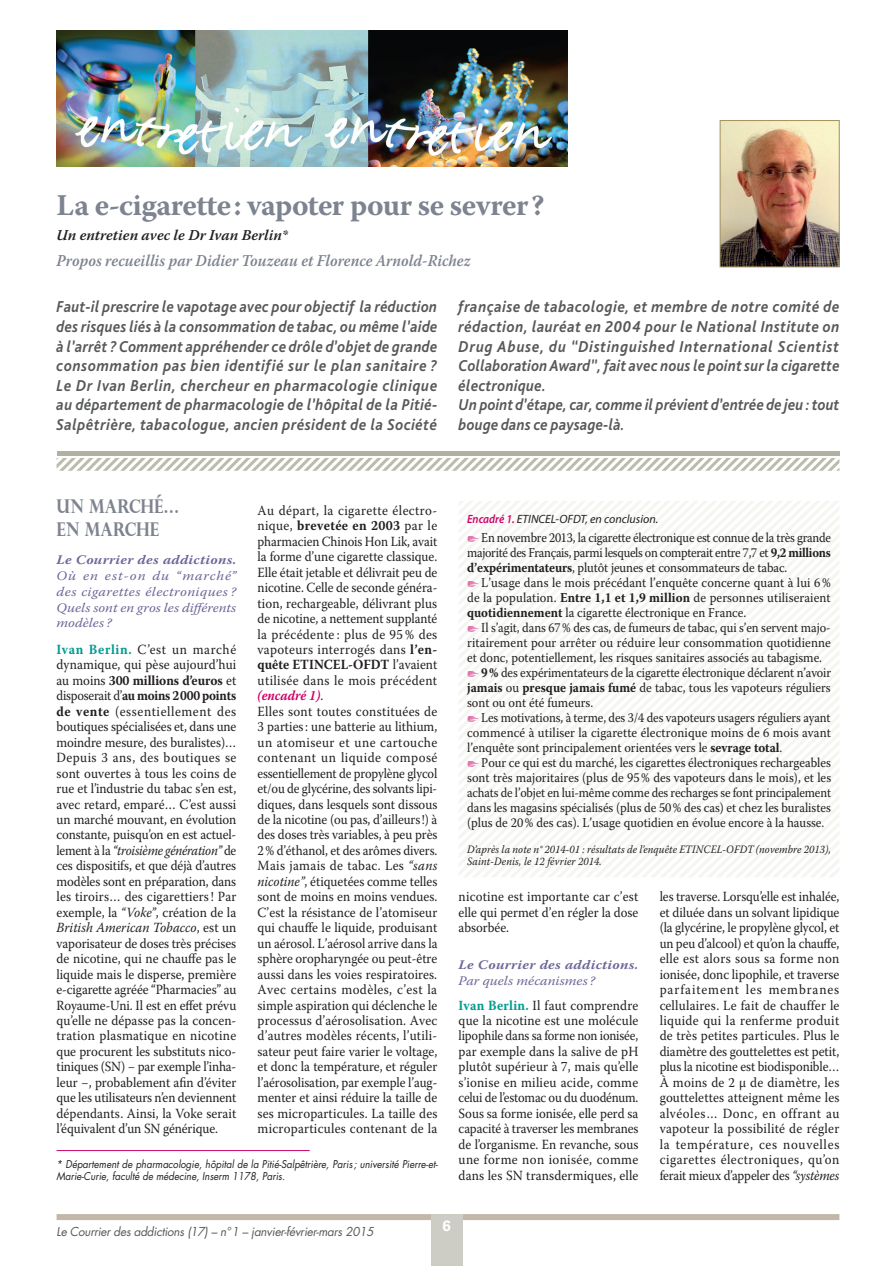
<style>
.page{position:relative;width:896px;height:1266px;background:#fff}
.page>*{position:absolute;margin:0;border:0;box-sizing:border-box;transform-origin:0 0}
.t1{font:700 30px "Warnock Pro";letter-spacing:-.02em;color:#7e8390}
.t2{font:700 18.9px/22.5px "Perpetua Titling";color:#7e8390;scale:.84 1}
.t3{font:italic 700 16.5px/19.5px "Bliss Pro";letter-spacing:.035em;color:#57585a;text-align:justify;scale:.91 1}
.t4{font:italic 700 16.5px/19.5px "Bliss Pro";letter-spacing:.035em;color:#57585a;scale:.93 1}
.t5{font:italic 600 16.5px "Warnock Pro";color:#7e8390;scale:.92 1}
.t6{font:italic 600 15px "Warnock Pro";color:#231f20}
.t7{font:700 15px "Univers LT Std";color:#fff}
.t8{font:13.95px/15.5px "Warnock Pro";color:#231f20;text-align:justify;scale:.93 1}
.t9{font:13.95px/15.5px "Warnock Pro";color:#231f20;text-align:justify;scale:.91 1}
.t10{font:13.5px/15px "Warnock Pro";color:#231f20;text-align:justify;scale:.91 1}
.t11{font:13.5px/15px "Warnock Pro";color:#231f20;text-align:justify;scale:.92 1}
.t12{font:13.5px/15px "Warnock Pro";color:#231f20;text-align:justify;scale:.93 1}
.t13{font:italic 13.05px/15.8px "Warnock Pro";color:#6b6798;text-align:justify;scale:1.1 1}
.t14{font:italic 700 13.05px "Warnock Pro";letter-spacing:.02em;color:#6b6798;scale:1.1 1}
.t15{font:italic 13.05px "Warnock Pro";color:#6b6798;scale:1.09 1}
.t16{font:italic 12px "Futura Std";letter-spacing:-.02em;color:#57585a}
.t17{font:italic 12px "Myriad Pro";color:#231f20}
.t18{font:italic 11.25px/12.8px "Warnock Pro";letter-spacing:.01em;color:#231f20;scale:.92 1}
.t19{font:italic 10.5px/12px "Futura Std";color:#231f20;scale:.92 1}
.s1{font-weight:700;color:#009b90}
.s2{font-weight:700}
.s3{font-style:italic}
.s4{font-weight:700;font-style:italic;color:#cd0268}
.s5{font-weight:600;color:#cd0268}
.s6{color:#cd0268}
</style>
<div class="page">
<img style="left:57px;top:30px;width:510px;height:137px">
<div style="left:57px;top:1213px;width:782px;height:6px;background:#c3b7a9"></div>
<div style="left:431px;top:1213px;width:31px;height:52px;background:#cecdc5"></div>
<img style="left:721px;top:122px;width:116px;height:143px">
<div style="left:719px;top:120px;width:120px;height:147px;border:1px solid #a29161"></div>
<div style="left:57px;top:451px;width:782px;height:5px;background:#b1b0a3"></div>
<svg style="left:57px;top:458px;width:782px;height:13px"></svg>
<hr style="left:57px;top:1150px;width:253px;height:1px;background:#cd0268">
<svg style="left:459px;top:501px;width:380px;height:376px"></svg>
<h1 class="t1" style="left:57px;top:187px;width:489px">La e-cigarette : vapoter pour se sevrer ?</h1>
<p class="t6" style="left:57px;top:226px;width:233px">Un entretien avec le Dr Ivan Berlin*</p>
<p class="t5" style="left:57px;top:251px;width:451px">Propos recueillis par Didier Touzeau et Florence Arnold-Richez</p>
<p class="t3" style="left:57px;top:297px;width:420px">Faut-il prescrire le vapotage avec pour objectif la réduction des risques liés à la consommation de tabac, ou même l’aide à l’arrêt ? Comment appréhender ce drôle d’objet de grande consommation pas bien identifié sur le plan sanitaire ?<br>Le Dr Ivan Berlin, chercheur en pharmacologie clinique au département de pharmacologie de l’hôpital de la Pitié-Salpêtrière, tabacologue, ancien président de la Société</p>
<p class="t4" style="left:458px;top:297px;width:411px">française de tabacologie, et membre de notre comité de rédaction, lauréat en 2004 pour le National Institute on Drug Abuse, du “Distinguished International Scientist Collaboration Award”, fait avec nous le point sur la cigarette électronique.<br>Un point d’étape, car, comme il prévient d’entrée de jeu : tout bouge dans ce paysage-là.</p>
<h2 class="t2" style="left:57px;top:495px;width:148px">UN MARCHÉ…<br>EN MARCHE</h2>
<p class="t14" style="left:57px;top:552px;width:165px">Le Courrier des addictions.</p>
<p class="t13" style="left:57px;top:567px;width:165px">Où en est-on du “marché” des cigarettes électroniques ?<br>Quels sont en gros les différents modèles ?</p>
<p class="t8" style="left:57px;top:641px;width:195px"><span class="s1">Ivan Berlin.</span> C’est un marché dynamique, qui pèse aujourd’hui au moins <span class="s2">300 millions d’euros</span> et disposerait d’<span class="s2">au moins 2 000 points de vente</span> (essentiellement des boutiques spécialisées et, dans une moindre mesure, des buralistes)… Depuis 3 ans, des boutiques se sont ouvertes à tous les coins de rue et l’industrie du tabac s’en est, avec retard, emparé… C’est aussi un marché mouvant, en évolution constante, puisqu’on en est actuel&shy;lement à la <span class="s3">“troisième génération”</span> de ces dispositifs, et que déjà d’autres modèles sont en préparation, dans les tiroirs… des cigarettiers ! Par exemple, la <span class="s3">“Voke”</span>, création de la <span class="s3">British American Tobacco</span>, est un vaporisateur de doses très précises de nicotine, qui ne chauffe pas le liquide mais le disperse, première e-cigarette agréée “Pharmacies” au Royaume-Uni. Il est en effet prévu qu’elle ne dépasse pas la concen&shy;tration plasmatique en nicotine que procurent les substituts nico&shy;tiniques (SN) − par exemple l’inha&shy;leur −, probablement afin d’éviter que les utilisateurs n’en deviennent dépendants. Ainsi, la Voke serait l’équivalent d’un SN générique.</p>
<p class="t8" style="left:257px;top:502px;width:195px;text-align:left">Au départ, la cigarette électro&shy;nique, <span class="s2">brevetée en 2003</span> par le pharmacien Chinois Hon Lik, avait la forme d’une cigarette classique.<br>Elle était jetable et délivrait peu de nicotine. Celle de seconde généra&shy;tion, rechargeable, délivrant plus de nicotine, a nettement supplanté la précédente : plus de 95 % des vapoteurs interrogés dans <span class="s2">l’en&shy;quête ETINCEL-OFDT</span> l’avaient utilisée dans le mois précédent <span class="s4">(encadré 1)</span>.<br>Elles sont toutes constituées de 3 parties : une batterie au lithium, un atomiseur et une cartouche contenant un liquide composé essentiellement de propylène glycol et/ou de glycérine, des solvants lipi&shy;diques, dans lesquels sont dissous de la nicotine (ou pas, d’ailleurs !) à des doses très variables, à peu près 2 % d’éthanol, et des arômes divers.<br>Mais jamais de tabac. Les <span class="s3">“sans nicotine”</span>, étiquetées comme telles sont de moins en moins vendues.<br>C’est la résistance de l’atomiseur qui chauffe le liquide, produisant un aérosol. L’aérosol arrive dans la sphère oro pharyngée ou peut-être aussi dans les voies respiratoires.<br>Avec certains modèles, c’est la simple aspiration qui déclenche le processus d’aérosolisation. Avec d’autres modèles récents, l’utili&shy;sateur peut faire varier le voltage, et donc la température, et réguler l’aérosolisation, par exemple l’aug&shy;menter et ainsi réduire la taille de ses micro particules. La taille des microparticules contenant de la</p>
<p class="t19" style="left:57px;top:1158px;width:416px">* Département de pharmacologie, hôpital de la Pitié-Salpêtrière, Paris ; université Pierre-et-<br>Marie-Curie, faculté de médecine, Inserm 1178, Paris.</p>
<p class="t17" style="left:467px;top:512px;width:193px"><span class="s5">Encadré 1.</span> ETINCEL-OFDT, en conclusion.</p>
<p class="t10" style="left:467px;top:529px;width:401px"><span class="s6">•</span> En novembre 2013, la cigarette électronique est connue de la très grande majorité des Français, parmi lesquels on compterait entre 7,7 et <span class="s2">9,2 millions d’expérimentateurs</span>, plutôt jeunes et consommateurs de tabac.</p>
<p class="t12" style="left:467px;top:574px;width:392px"><span class="s6">•</span> L’usage dans le mois précédant l’enquête concerne quant à lui 6 % de la population. <span class="s2">Entre 1,1 et 1,9 million</span> de personnes utiliseraient <span class="s2">quotidiennement</span> la cigarette électronique en France.</p>
<p class="t10" style="left:467px;top:619px;width:401px"><span class="s6">•</span> Il s’agit, dans 67 % des cas, de fumeurs de tabac, qui s’en servent majo&shy;ritairement pour arrêter ou réduire leur consommation quotidienne et donc, potentiellement, les risques sanitaires associés au tabagisme.</p>
<p class="t10" style="left:467px;top:664px;width:401px"><span class="s6">•</span> <span class="s2">9 %</span> des expérimentateurs de la cigarette électronique déclarent n’avoir <span class="s2">jamais</span> ou <span class="s2">presque jamais fumé</span> de tabac, tous les vapoteurs réguliers sont ou ont été fumeurs.</p>
<p class="t10" style="left:467px;top:709px;width:401px"><span class="s6">•</span> Les motivations, à terme, des 3/4 des vapoteurs usagers réguliers ayant commencé à utiliser la cigarette électronique moins de 6 mois avant l’enquête sont principalement orientées vers le <span class="s2">sevrage total</span>.</p>
<p class="t11" style="left:467px;top:754px;width:397px"><span class="s6">•</span> Pour ce qui est du marché, les cigarettes électroniques rechargeables sont très majoritaires (plus de 95 % des vapoteurs dans le mois), et les achats de l’objet en lui-même comme des recharges se font principalement dans les magasins spécialisés (plus de 50 % des cas) et chez les buralistes (plus de 20 % des cas). L’usage quotidien en évolue encore à la hausse.</p>
<p class="t18" style="left:467px;top:842px;width:397px">D’après la note n° 2014-01 : résultats de l’enquête ETINCEL-OFDT (novembre 2013),<br>Saint-Denis, le 12 février 2014.</p>
<p class="t8" style="left:458px;top:888px;width:195px">nicotine est importante car c’est elle qui permet d’en régler la dose absorbée.</p>
<p class="t14" style="left:458px;top:957px;width:165px">Le Courrier des addictions.</p>
<p class="t15" style="left:458px;top:972px;width:127px">Par quels mécanismes ?</p>
<p class="t8" style="left:458px;top:996px;width:195px"><span class="s1">Ivan Berlin.</span> Il faut comprendre que la nicotine est une molécule lipophile dans sa forme non ionisée, par exemple dans la salive de pH plutôt supérieur à 7, mais qu’elle s’ionise en milieu acide, comme celui de l’estomac ou du duodénum.<br>Sous sa forme ionisée, elle perd sa capacité à traverser les membranes de l’orga nisme. En revanche, sous une forme non ionisée, comme dans les SN transdermiques, elle</p>
<p class="t9" style="left:659px;top:888px;width:199px">les traverse. Lorsqu’elle est inhalée, et diluée dans un solvant lipidique (la glycérine, le propylène glycol, et un peu d’alcool) et qu’on la chauffe, elle est alors sous sa forme non ionisée, donc lipophile, et traverse parfaitement les membranes cellulaires. Le fait de chauffer le liquide qui la renferme produit de très petites particules. Plus le diamètre des gouttelettes est petit, plus la nicotine est biodisponible… À moins de 2 μ de diamètre, les gouttelettes atteignent même les alvéoles… Donc, en offrant au vapoteur la possibilité de régler la température, ces nouvelles cigarettes électroniques, qu’on ferait mieux d’appeler des <span class="s3">“systèmes</span></p>
<p class="t16" style="left:57px;top:1224px;width:318px">Le Courrier des addictions (17) – n° 1 – janvier-février-mars 2015</p>
<p class="t7" style="left:442px;top:1216px;width:10px">6</p>
</div>
